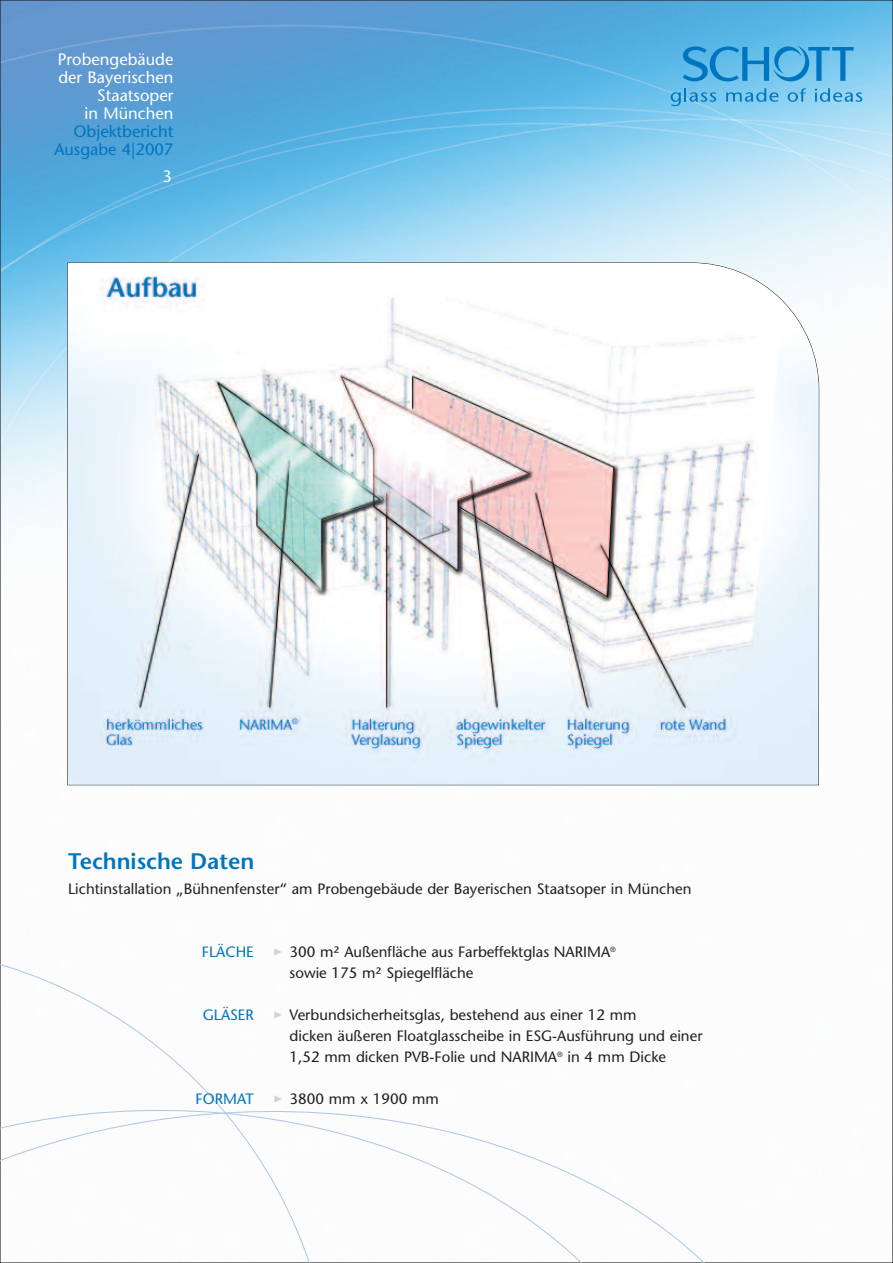
<style>
.page{position:relative;width:893px;height:1263px;background:#fff}
.page>*{position:absolute;margin:0;border:0;box-sizing:border-box;transform-origin:0 0}
.t1{font:600 22.5px "Stone Sans";color:#0075bf}
.t2{font:16.5px/18px "Stone Sans";color:#fff;text-align:right}
.t3{font:16.5px/18px "Stone Sans";color:#0075bf;text-align:right}
.t4{font:15px/21px "Stone Sans";color:#231f20}
.t5{font:15px "Stone Sans";color:#0075bf}
.s1{color:#d1d2d4}
</style>
<div class="page">
<img style="left:2px;top:2px;width:889px;height:784px">
<svg style="left:683px;top:46px;width:171px;height:35px;background:#4aa9dd"></svg>
<svg style="left:671px;top:88px;width:45px;height:18px"></svg>
<svg style="left:726px;top:88px;width:53px;height:14px"></svg>
<svg style="left:788px;top:88px;width:18px;height:14px"></svg>
<svg style="left:815px;top:88px;width:47px;height:14px"></svg>
<svg style="left:0;top:945px;width:217px;height:157px"></svg>
<svg style="left:0;top:1102px;width:700px;height:161px"></svg>
<svg style="left:67px;top:262px;width:752px;height:523px"></svg>
<p class="t2" style="left:58px;top:52px;width:117px">Probengebäude der Bayerischen<br>Staatsoper<br>in München</p>
<p class="t3" style="left:54px;top:124px;width:121px">Objektbericht<br>Ausgabe 4|2007</p>
<p class="t2" style="left:162px;top:169px;width:11px">3</p>
<h1 class="t1" style="left:68px;top:853px;width:188px">Technische Daten</h1>
<p class="t4" style="left:68px;top:880px;width:625px">Lichtinstallation „Bühnenfenster“ am Probengebäude der Bayerischen Staatsoper in München</p>
<p class="t5" style="left:202px;top:946px;width:53px">FLÄCHE</p>
<p class="t4" style="left:290px;top:943px;width:328px;text-indent:-17px"><span class="s1">✓</span> 300 m² Außenfläche aus Farbeffektglas NARIMA<sup>® </sup>sowie 175 m² Spiegelfläche</p>
<p class="t5" style="left:203px;top:1009px;width:53px">GLÄSER</p>
<p class="t4" style="left:290px;top:1006px;width:414px;text-indent:-17px"><span class="s1">✓</span> Verbundsicherheitsglas, bestehend aus einer 12 mm<br>dicken äußeren Floatglasscheibe in ESG-Ausführung und einer<br>1,52 mm dicken PVB-Folie und NARIMA<sup>®</sup> in 4 mm Dicke</p>
<p class="t5" style="left:196px;top:1093px;width:60px">FORMAT</p>
<p class="t4" style="left:273px;top:1090px;width:167px"><span class="s1">✓</span> 3800 mm x 1900 mm</p>
</div>
